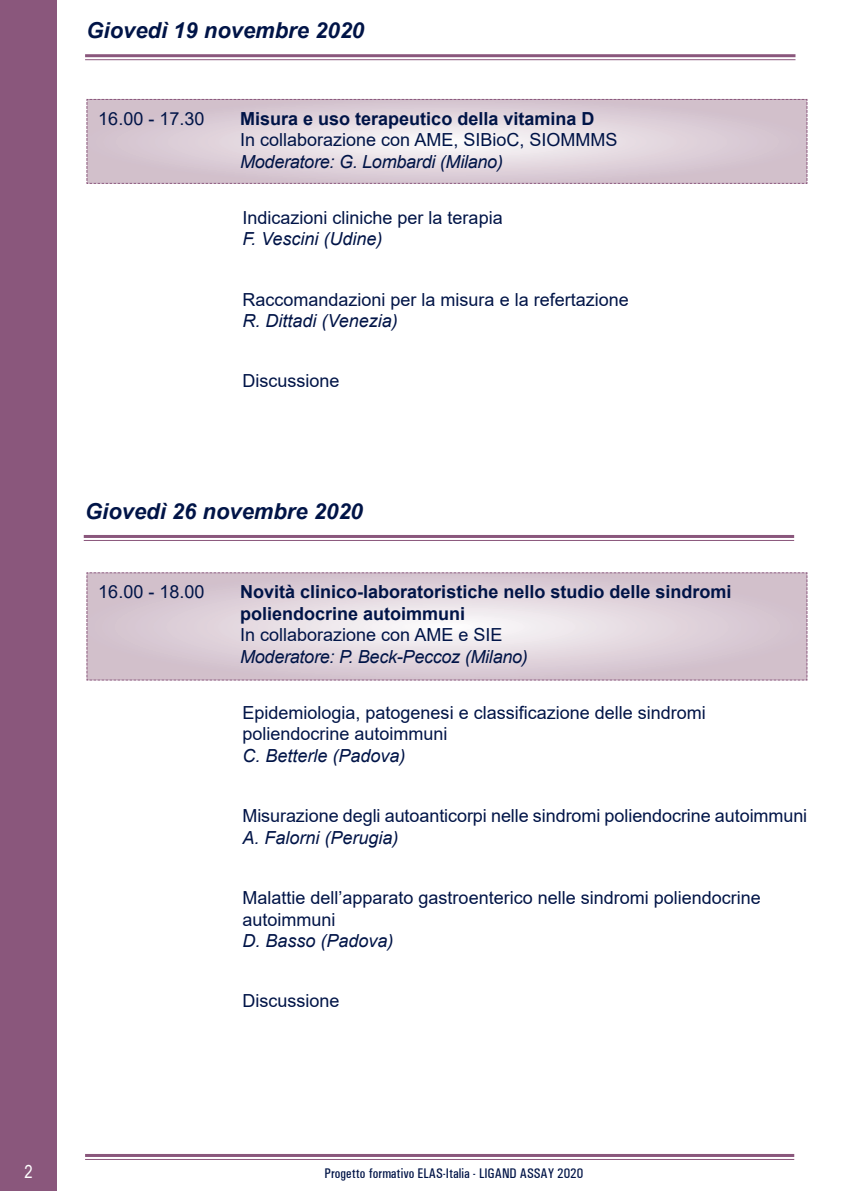
<style>
.page{position:relative;width:851px;height:1191px;background:#fff}
.page>*{position:absolute;margin:0;border:0;box-sizing:border-box;transform-origin:0 0}
.t1{font:italic 700 22px "Arial";color:#001447}
.t2{font:18px "Arial";color:#001447}
.t3{font:italic 18px "Arial";color:#001447}
.t4{font:700 18px/21.6px "Arial";color:#001447}
.t5{font:18px "Arial Narrow";color:#fff}
.t6{font:500 condensed 14px "Univers";color:#001447}
</style>
<div class="page">
<hr style="left:85px;top:1154px;width:709px;height:3px;background:#8a577c">
<hr style="left:85px;top:1159px;width:709px;height:1px;background:#8a577c">
<hr style="left:85px;top:54px;width:710px;height:3px;background:#8a577c">
<hr style="left:85px;top:59px;width:710px;height:1px;background:#8a577c">
<div style="left:0;top:0;width:57px;height:1190px;background:#8a577c"></div>
<hr style="left:84px;top:535px;width:710px;height:3px;background:#8a577c">
<hr style="left:84px;top:540px;width:710px;height:1px;background:#8a577c">
<svg style="left:86px;top:99px;width:721px;height:85px"></svg>
<svg style="left:86px;top:572px;width:721px;height:109px"></svg>
<p class="t1" style="left:86px;top:18px;width:279px">Giovedì 19 novembre 2020</p>
<p class="t2" style="left:98px;top:108px;width:108px">16.00 - 17.30</p>
<p class="t4" style="left:240px;top:108px;width:356px">Misura e uso terapeutico della vitamina D</p>
<p class="t2" style="left:240px;top:130px;width:379px">In collaborazione con AME, SIBioC, SIOMMMS</p>
<p class="t3" style="left:240px;top:152px;width:264px">Moderatore: G. Lombardi (Milano)</p>
<p class="t2" style="left:242px;top:207px;width:262px">Indicazioni cliniche per la terapia</p>
<p class="t3" style="left:242px;top:229px;width:142px">F. Vescini (Udine)</p>
<p class="t2" style="left:242px;top:289px;width:388px">Raccomandazioni per la misura e la refertazione</p>
<p class="t3" style="left:242px;top:311px;width:157px">R. Dittadi (Venezia)</p>
<p class="t2" style="left:242px;top:371px;width:99px">Discussione</p>
<p class="t1" style="left:85px;top:499px;width:279px">Giovedì 26 novembre 2020</p>
<p class="t2" style="left:98px;top:582px;width:108px">16.00 - 18.00</p>
<p class="t4" style="left:240px;top:581px;width:493px">Novità clinico-laboratoristiche nello studio delle sindromi poliendocrine autoimmuni</p>
<p class="t2" style="left:240px;top:625px;width:264px">In collaborazione con AME e SIE</p>
<p class="t3" style="left:240px;top:646px;width:289px">Moderatore: P. Beck-Peccoz (Milano)</p>
<p class="t2" style="left:242px;top:702px;width:465px">Epidemiologia, patogenesi e classificazione delle sindromi</p>
<p class="t2" style="left:242px;top:724px;width:207px">poliendocrine autoimmuni</p>
<p class="t3" style="left:242px;top:745px;width:165px">C. Betterle (Padova)</p>
<p class="t2" style="left:242px;top:806px;width:566px">Misurazione degli autoanticorpi nelle sindromi poliendocrine autoimmuni</p>
<p class="t3" style="left:242px;top:827px;width:158px">A. Falorni (Perugia)</p>
<p class="t2" style="left:242px;top:887px;width:520px">Malattie dell’apparato gastroenterico nelle sindromi poliendocrine</p>
<p class="t2" style="left:242px;top:909px;width:95px">autoimmuni</p>
<p class="t3" style="left:242px;top:931px;width:153px">D. Basso (Padova)</p>
<p class="t2" style="left:242px;top:991px;width:99px">Discussione</p>
<p class="t5" style="left:24px;top:1160px;width:10px">2</p>
<p class="t6" style="left:324px;top:1164px;width:260px">Progetto formativo ELAS-Italia - LIGAnD ASSAY 2020</p>
</div>
